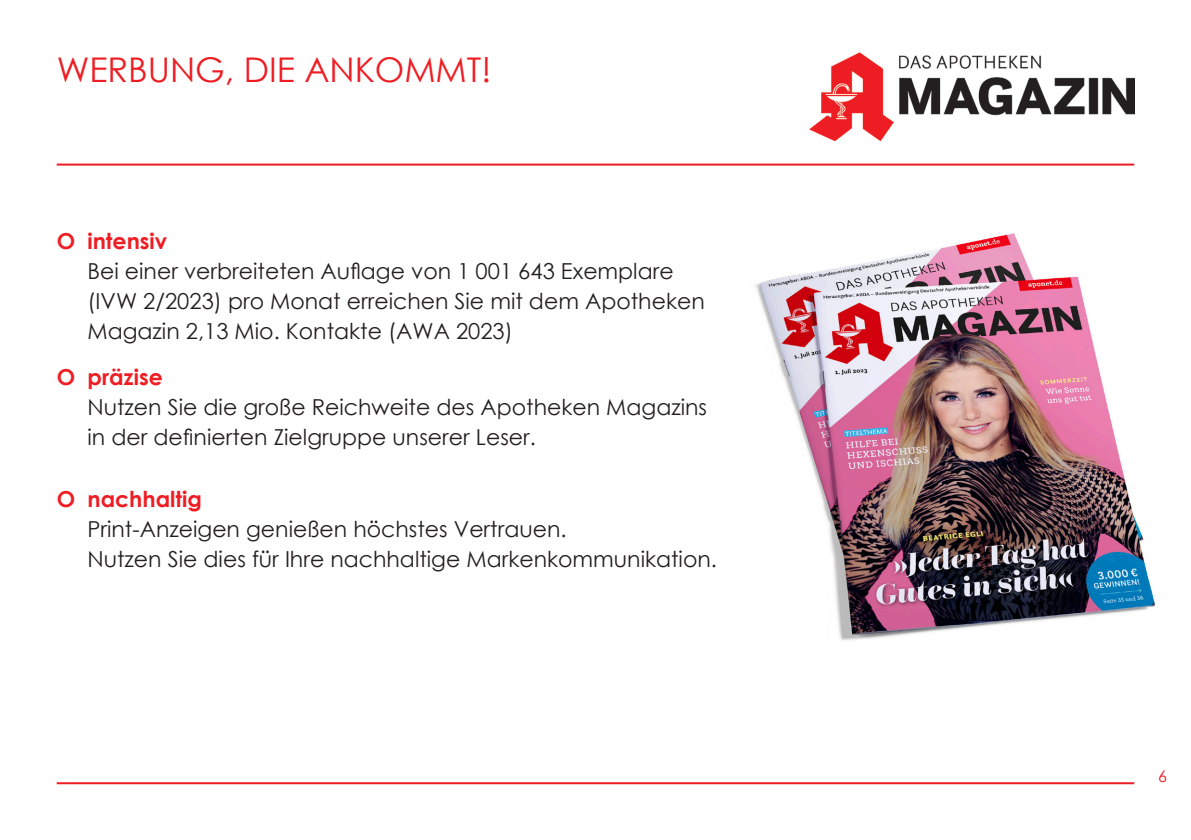
<style>
.page{position:relative;width:1191px;height:840px;background:#fff}
.page>*{position:absolute;margin:0;border:0;box-sizing:border-box;transform-origin:0 0}
.t1{font:34px "Century Gothic";color:#ee1d23}
.t2{font:22px/30px "Century Gothic";color:#231f20}
.t3{font:700 22px "Century Gothic";color:#ee1d23}
.t4{font:16px "Century Gothic";color:#ee1d23}
</style>
<div class="page">
<img style="left:809px;top:52px;width:325px;height:88px">
<hr style="left:57px;top:163px;width:1077px;height:2px;background:#ee1d23">
<hr style="left:57px;top:781px;width:1077px;height:2px;background:#ee1d23">
<img style="left:755px;top:233px;width:401px;height:408px">
<h1 class="t1" style="left:57px;top:46px;width:436px">WERBUNG, DIE ANKOMMT!</h1>
<p class="t3" style="left:57px;top:224px;width:112px">O intensiv</p>
<p class="t2" style="left:87px;top:255px;width:619px">Bei einer verbreiteten Auflage von 1 001 643 Exemplare (IVW 2/2023) pro Monat erreichen Sie mit dem Apotheken<br>Magazin 2,13 Mio. Kontakte (AWA 2023)</p>
<p class="t3" style="left:57px;top:360px;width:108px">O präzise</p>
<p class="t2" style="left:87px;top:391px;width:621px">Nutzen Sie die große Reichweite des Apotheken Magazins in der definierten Zielgruppe unserer Leser.</p>
<p class="t3" style="left:57px;top:482px;width:147px">O nachhaltig</p>
<p class="t2" style="left:87px;top:513px;width:631px">Print-Anzeigen genießen höchstes Vertrauen.<br>Nutzen Sie dies für Ihre nachhaltige Markenkommunikation.</p>
<p class="t4" style="left:1158px;top:765px;width:10px">6</p>
</div>
